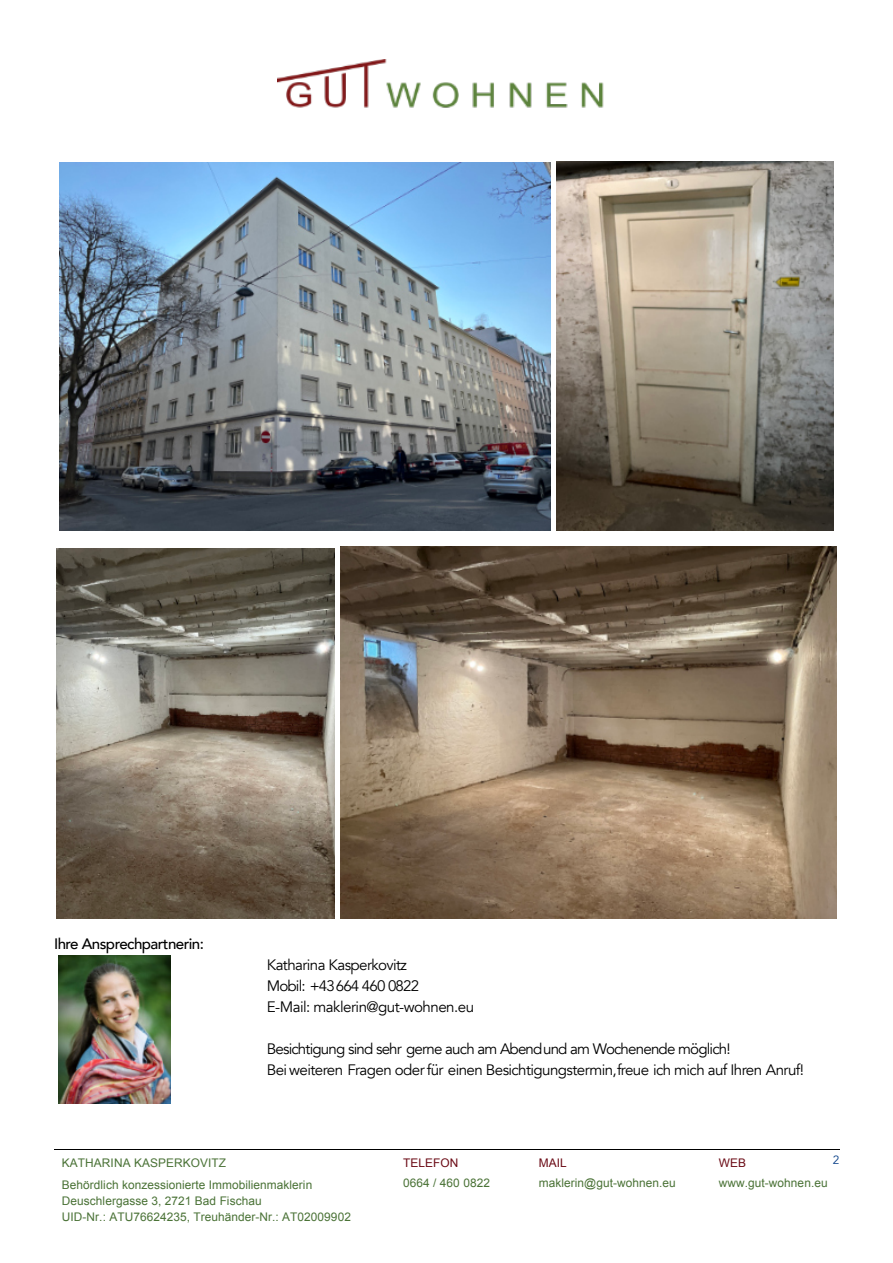
<style>
.page{position:relative;width:893px;height:1263px;background:#fff}
.page>*{position:absolute;margin:0;border:0;box-sizing:border-box;transform-origin:0 0}
.t1{font:15.15px/21px "Avenir";letter-spacing:-.04em;color:#000}
.t2{font:500 15.15px "Avenir";letter-spacing:-.035em;color:#000}
.t3{font:11.85px/21.6px "Arial";letter-spacing:.005em;color:#4a7236}
.t4{font:11.85px "Arial";letter-spacing:.005em;color:#6b0a15}
.t5{font:11.85px "Avenir";color:#073e87}
</style>
<div class="page">
<hr style="left:54px;top:1149px;width:341px;height:1px;background:#000">
<hr style="left:395px;top:1149px;width:136px;height:1px;background:#000">
<hr style="left:531px;top:1149px;width:180px;height:1px;background:#000">
<hr style="left:711px;top:1149px;width:128px;height:1px;background:#000">
<img style="left:278px;top:60px;width:326px;height:48px">
<img style="left:58px;top:955px;width:112px;height:149px">
<img style="left:60px;top:163px;width:490px;height:368px">
<img style="left:557px;top:162px;width:276px;height:368px">
<img style="left:57px;top:549px;width:277px;height:370px">
<img style="left:340px;top:547px;width:496px;height:371px">
<p class="t2" style="left:54px;top:934px;width:151px">Ihre Ansprechpartnerin:</p>
<p class="t1" style="left:267px;top:955px;width:209px">Katharina Kasperkovitz<br>Mobil: +43664 460 0822<br>E-Mail: maklerin@gut-wohnen.eu</p>
<p class="t1" style="left:267px;top:1039px;width:538px">Besichtigung sind sehr gerne auch am Abendund am Wochenende möglich!<br>Bei weiteren Fragen oder für einen Besichtigungstermin,freue ich mich auf Ihren Anruf!</p>
<p class="t3" style="left:62px;top:1154px;width:252px">KATHARINA KASPERKOVITZ<br>Behördlich konzessionierte Immobilienmaklerin</p>
<p class="t3" style="left:62px;top:1194px;width:290px;line-height:15.9px">Deuschlergasse 3, 2721 Bad Fischau<br>UID-Nr.: ATU76624235, Treuhänder-Nr.: AT02009902</p>
<p class="t4" style="left:403px;top:1159px;width:57px">TELEFON</p>
<p class="t3" style="left:403px;top:1173px;width:88px">0664 / 460 0822</p>
<p class="t4" style="left:539px;top:1159px;width:29px">MAIL</p>
<p class="t3" style="left:539px;top:1173px;width:138px">maklerin@gut-wohnen.eu</p>
<p class="t5" style="left:832px;top:1152px;width:8px">2</p>
<p class="t4" style="left:719px;top:1159px;width:29px">WEB</p>
<p class="t3" style="left:719px;top:1173px;width:110px">www.gut-wohnen.eu</p>
</div>
